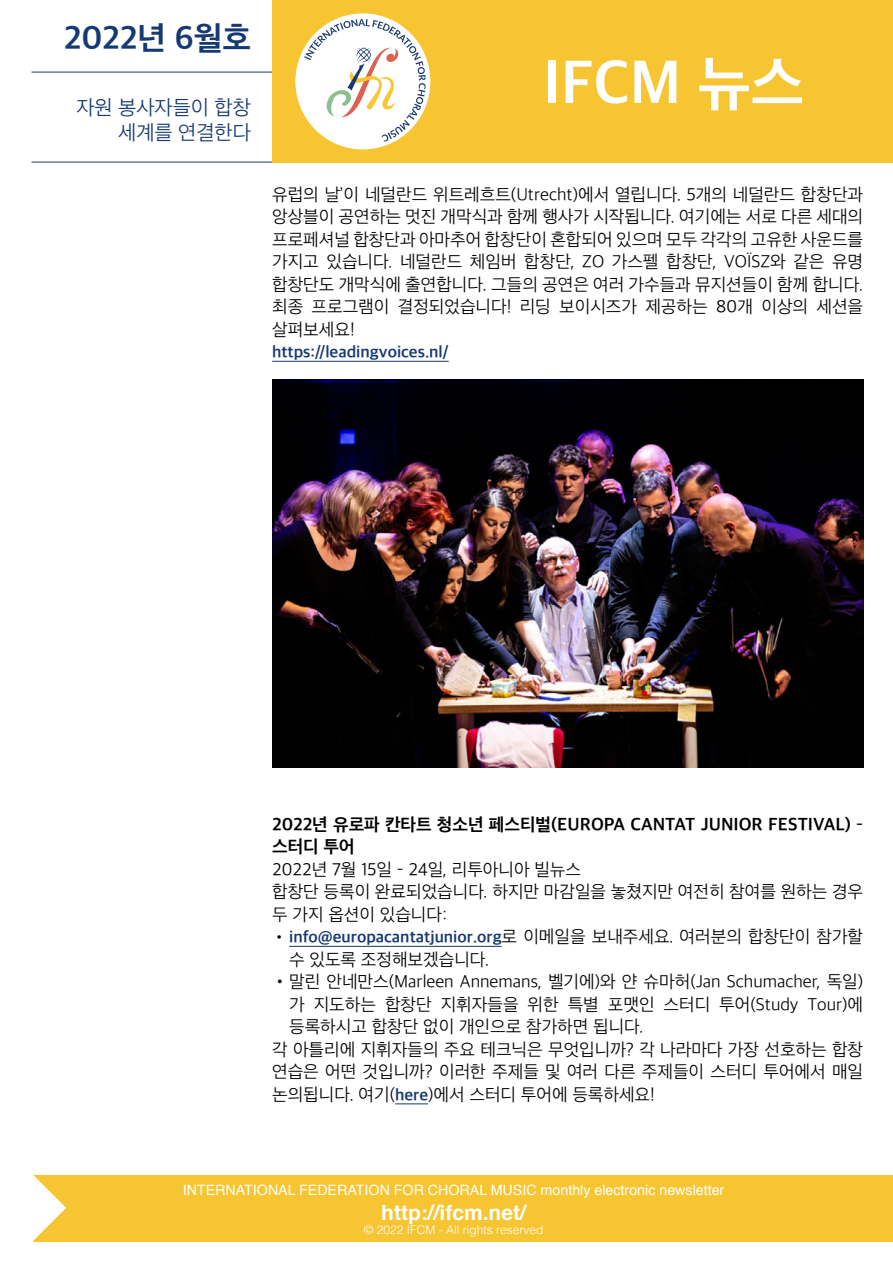
<style>
.page{position:relative;width:893px;height:1263px;background:#fff}
.page>*{position:absolute;margin:0;border:0;box-sizing:border-box;transform-origin:0 0}
.t1{font:700 61.5px "Apple SD Gothic Neo";color:#fff}
.t2{font:700 33px "Apple SD Gothic Neo";color:#153972}
.t3{font:700 21px "Helvetica";color:#fff}
.t4{font:300 21px/25.2px "Apple SD Gothic Neo";color:#153972;text-align:right}
.t5{font:300 18px/22.5px "Apple SD Gothic Neo";color:#000;text-align:justify}
.t6{font:700 18px/22.5px "Apple SD Gothic Neo";color:#000}
.t7{font:700 16.5px "Apple SD Gothic Neo";color:#153972}
.t8{font:14.25px "Helvetica";color:#fff}
.t9{font:300 12px "Helvetica";color:#fff}
.s1{font-weight:300;color:#000}
.s2{font-weight:300;font-size:18px;color:#000}
.s3{font-weight:700;font-size:16.5px;color:#153972}
</style>
<div class="page">
<hr style="left:272px;top:361px;width:177px;height:1px;background:#153972">
<hr style="left:289px;top:946px;width:213px;height:1px;background:#153972">
<hr style="left:395px;top:1103px;width:33px;height:1px;background:#153972">
<div style="left:33px;top:1176px;width:860px;height:66px;background:#f7c531"></div>
<svg style="left:33px;top:1175px;width:33px;height:66px"></svg>
<div style="left:272px;top:0;width:621px;height:163px;background:#f7c531"></div>
<div style="left:295px;top:13px;width:135px;height:136px;background:#fff;border-radius:50%"></div>
<svg style="left:304px;top:19px;width:122px;height:123px"></svg>
<hr style="left:32px;top:72px;width:240px;height:1px;background:#153972">
<hr style="left:32px;top:162px;width:240px;height:1px;background:#153972">
<img style="left:272px;top:379px;width:591px;height:388px">
<h2 class="t2" style="left:64px;top:21px;width:188px">2022년 6월호</h2>
<p class="t4" style="left:76px;top:96px;width:176px">자원 봉사자들이 합창 세계를 연결한다</p>
<h1 class="t1" style="left:543px;top:50px;width:263px">IFCM 뉴스</h1>
<p class="t5" style="left:272px;top:184px;width:593px">유럽의 날’이 네덜란드 위트레흐트(Utrecht)에서 열립니다. 5개의 네덜란드 합창단과 앙상블이 공연하는 멋진 개막식과 함께 행사가 시작됩니다. 여기에는 서로 다른 세대의 프로페셔널 합창단과 아마추어 합창단이 혼합되어 있으며 모두 각각의 고유한 사운드를 가지고 있습니다. 네덜란드 체임버 합창단, ZO 가스펠 합창단, VOÏSZ와 같은 유명 합창단도 개막식에 출연합니다. 그들의 공연은 여러 가수들과 뮤지션들이 함께 합니다. 최종 프로그램이 결정되었습니다! 리딩 보이시즈가 제공하는 80개 이상의 세션을 살펴보세요!</p>
<p class="t7" style="left:272px;top:343px;width:178px">https://leadingvoices.nl/</p>
<p class="t6" style="left:272px;top:814px;width:593px">2022년 유로파 칸타트 청소년 페스티벌(EUROPA CANTAT JUNIOR FESTIVAL) – 스터디 투어</p>
<p class="t5" style="left:272px;top:859px;width:593px;text-align:left">2022년 7월 15일 – 24일, 리투아니아 빌뉴스<br>합창단 등록이 완료되었습니다. 하지만 마감일을 놓쳤지만 여전히 참여를 원하는 경우 두 가지 옵션이 있습니다:</p>
<p class="t7" style="left:272px;top:928px;width:593px"><span class="s1">•</span> info@europacantatjunior.org<span class="s2">로 이메일을 보내주세요. 여러분의 합창단이 참가할</span></p>
<p class="t5" style="left:289px;top:949px;width:202px">수 있도록 조정해보겠습니다.</p>
<p class="t5" style="left:272px;top:972px;width:593px">•말린 안네만스(Marleen Annemans, 벨기에)와 얀 슈마허(Jan Schumacher, 독일)</p>
<p class="t5" style="left:289px;top:994px;width:576px">가 지도하는 합창단 지휘자들을 위한 특별 포맷인 스터디 투어(Study Tour)에</p>
<p class="t5" style="left:289px;top:1017px;width:356px">등록하시고 합창단 없이 개인으로 참가하면 됩니다.</p>
<p class="t5" style="left:272px;top:1039px;width:593px">각 아틀리에 지휘자들의 주요 테크닉은 무엇입니까? 각 나라마다 가장 선호하는 합창</p>
<p class="t5" style="left:272px;top:1062px;width:593px">연습은 어떤 것입니까? 이러한 주제들 및 여러 다른 주제들이 스터디 투어에서 매일</p>
<p class="t5" style="left:272px;top:1084px;width:384px">논의됩니다. 여기(<span class="s3">here</span>)에서 스터디 투어에 등록하세요!</p>
<p class="t8" style="left:183px;top:1178px;width:543px">INTERNATIONAL FEDERATION FOR CHORAL MUSIC monthly electronic newsletter</p>
<p class="t3" style="left:381px;top:1195px;width:146px">http://ifcm.net/</p>
<p class="t9" style="left:364px;top:1220px;width:181px">© 2022 IFCM - All rights reserved</p>
</div>
